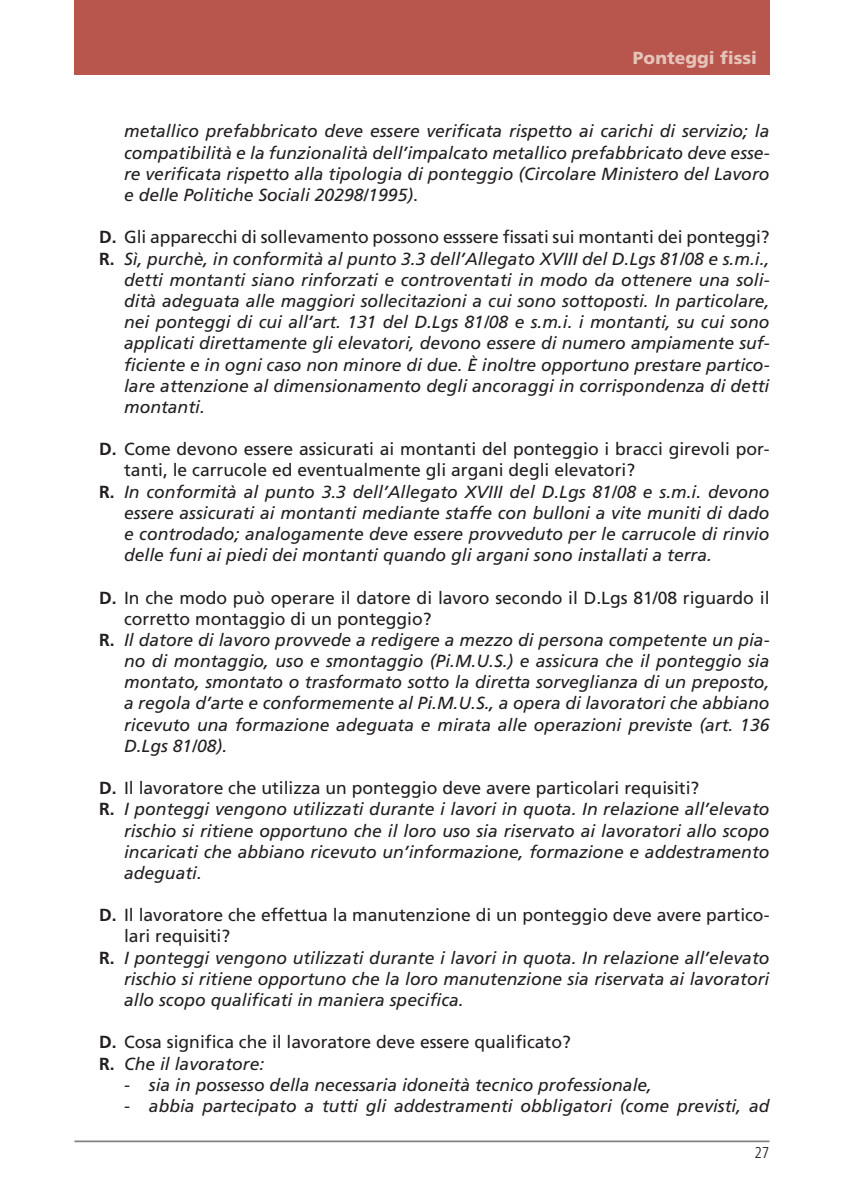
<style>
.page{position:relative;width:844px;height:1191px;background:#fff}
.page>*{position:absolute;margin:0;border:0;box-sizing:border-box;transform-origin:0 0}
.t1{font:17.5px/21.2px "Frutiger HAIAAC";color:#231f20;text-align:justify}
.t2{font:17.5px/21.2px "Frutiger HAIAAE";color:#231f20}
.t3{font:17.5px "Frutiger HAIAAH";color:#e5c3b8}
.t4{font:15.75px "Frutiger LHAIAAB";color:#231f20}
.s1{font-family:"Frutiger HAIAAE"}
.s2{font-family:"Frutige HAIAAD"}
</style>
<div class="page">
<div style="left:74px;top:0;width:695px;height:74px;background:#b8554d"></div>
<hr style="left:74px;top:1140px;width:695px;height:2px;background:#808285">
<p class="t3" style="left:632px;top:51px;width:126px">Ponteggi fissi</p>
<p class="t1" style="left:124px;top:122px;width:646px">metallico prefabbricato deve essere verificata rispetto ai carichi di servizio; la compatibilità e la funzionalità dell’impalcato metallico prefabbricato deve esse&shy;re verificata rispetto alla tipologia di ponteggio (Circolare Ministero del Lavoro e delle Politiche Sociali 20298/1995)<span class="s1">.</span></p>
<p class="t2" style="left:99px;top:228px;width:671px"><span class="s2">D.</span> Gli apparecchi di sollevamento possono esssere fissati sui montanti dei ponteggi?</p>
<p class="t1" style="left:124px;top:249px;width:646px;text-indent:-25px"><span class="s2">R.</span> Sì, purchè, in conformità al punto 3.3 dell’Allegato XVIII del D.Lgs 81/08 e s.m.i., detti montanti siano rinforzati e controventati in modo da ottenere una soli&shy;dità adeguata alle maggiori sollecitazioni a cui sono sottoposti. In particolare, nei ponteggi di cui all’art. 131 del D.Lgs 81/08 e s.m.i. i montanti, su cui sono applicati direttamente gli elevatori, devono essere di numero ampiamente suf&shy;ficiente e in ogni caso non minore di due. È inoltre opportuno prestare partico&shy;lare attenzione al dimensionamento degli ancoraggi in corrispondenza di detti montanti.</p>
<p class="t2" style="left:124px;top:440px;width:646px;text-indent:-25px"><span class="s2">D.</span> Come devono essere assicurati ai montanti del ponteggio i bracci girevoli por&shy;tanti, le carrucole ed eventualmente gli argani degli elevatori?</p>
<p class="t1" style="left:124px;top:482px;width:646px;text-indent:-25px"><span class="s2">R.</span> In conformità al punto 3.3 dell’Allegato XVIII del D.Lgs 81/08 e s.m.i. devono essere assicurati ai montanti mediante staffe con bulloni a vite muniti di dado e controdado; analogamente deve essere provveduto per le carrucole di rinvio delle funi ai piedi dei montanti quando gli argani sono installati a terra.</p>
<p class="t2" style="left:124px;top:588px;width:646px;text-indent:-25px"><span class="s2">D.</span> In che modo può operare il datore di lavoro secondo il D.Lgs 81/08 riguardo il corretto montaggio di un ponteggio?</p>
<p class="t1" style="left:124px;top:630px;width:646px;text-indent:-25px"><span class="s2">R.</span> Il datore di lavoro provvede a redigere a mezzo di persona competente un pia&shy;no di montaggio, uso e smontaggio (Pi.M.U.S.) e assicura che il ponteggio sia montato, smontato o trasformato sotto la diretta sorveglianza di un preposto, a regola d’arte e conformemente al Pi.M.U.S., a opera di lavoratori che abbiano ricevuto una formazione adeguata e mirata alle operazioni previste (art. 136<br>D.Lgs 81/08).</p>
<p class="t2" style="left:99px;top:779px;width:601px"><span class="s2">D.</span> Il lavoratore che utilizza un ponteggio deve avere particolari requisiti?</p>
<p class="t1" style="left:124px;top:800px;width:646px;text-indent:-25px"><span class="s2">R.</span> I ponteggi vengono utilizzati durante i lavori in quota. In relazione all’elevato rischio si ritiene opportuno che il loro uso sia riservato ai lavoratori allo scopo incaricati che abbiano ricevuto un’informazione, formazione e addestramento adeguati.</p>
<p class="t2" style="left:124px;top:906px;width:646px;text-indent:-25px"><span class="s2">D.</span> Il lavoratore che effettua la manutenzione di un ponteggio deve avere partico&shy;lari requisiti?</p>
<p class="t1" style="left:124px;top:948px;width:646px;text-indent:-25px"><span class="s2">R.</span> I ponteggi vengono utilizzati durante i lavori in quota. In relazione all’elevato rischio si ritiene opportuno che la loro manutenzione sia riservata ai lavoratori allo scopo qualificati in maniera specifica.</p>
<p class="t2" style="left:99px;top:1033px;width:473px"><span class="s2">D.</span> Cosa significa che il lavoratore deve essere qualificato?</p>
<p class="t1" style="left:99px;top:1054px;width:166px"><span class="s2">R.</span> Che il lavoratore:</p>
<p class="t1" style="left:124px;top:1075px;width:529px">- sia in possesso della necessaria idoneità tecnico professionale,</p>
<p class="t1" style="left:124px;top:1096px;width:646px">- abbia partecipato a tutti gli addestramenti obbligatori (come previsti, ad</p>
<p class="t4" style="left:754px;top:1146px;width:17px">27</p>
</div>
